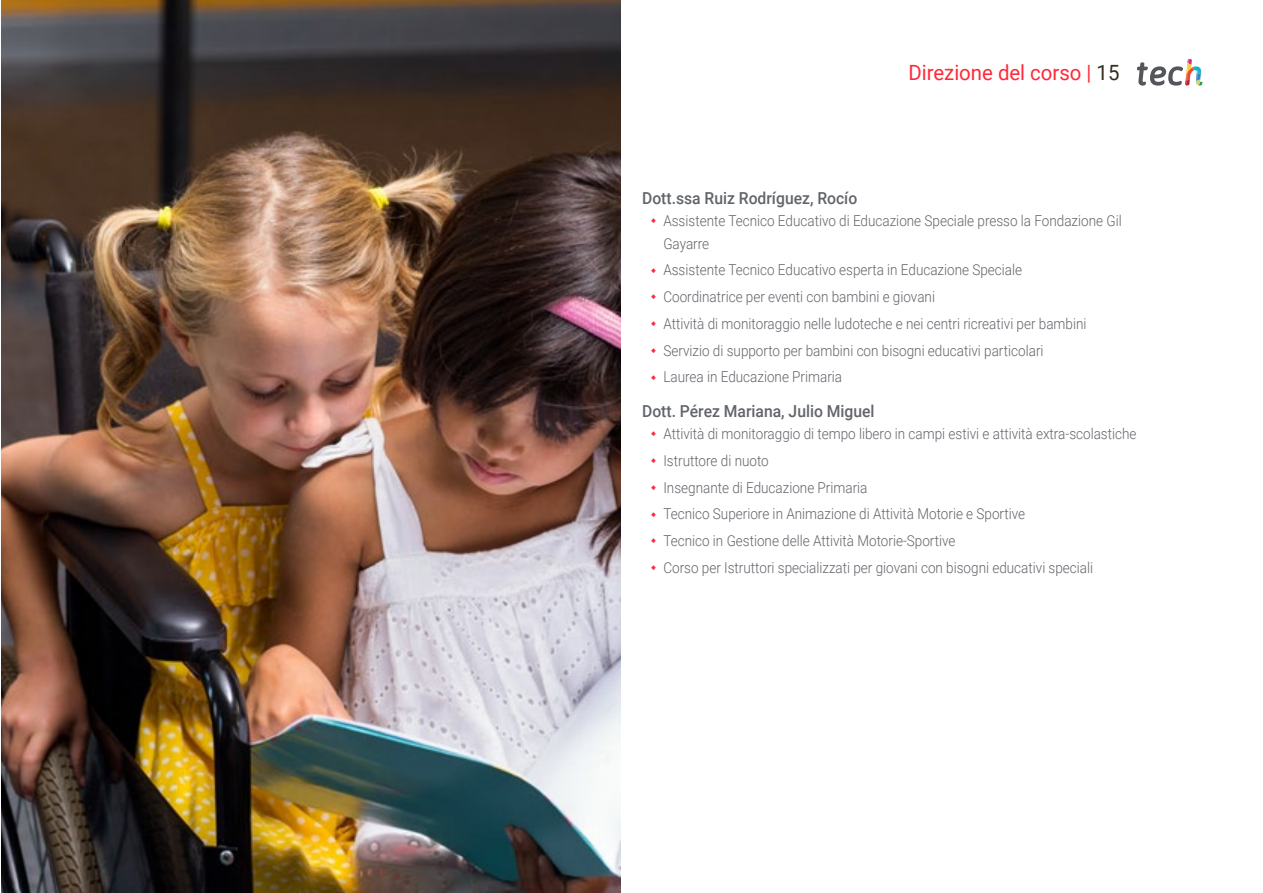
<style>
.page{position:relative;width:1263px;height:893px;background:#fff}
.page>*{position:absolute;margin:0;border:0;box-sizing:border-box;transform-origin:0 0}
.t1{font:21px "Roboto";color:#ff293a}
.t2{font:500 16.5px "Roboto";color:#61646a;scale:.95 1}
.t3{font:300 15px/26.7px "Roboto";color:#61646a;scale:.9 1}
.s1{color:#312e20}
</style>
<div class="page">
<img style="left:1px;top:0;width:620px;height:893px">
<svg style="left:1137px;top:59px;width:65px;height:27px"></svg>
<h1 class="t1" style="left:908px;top:57px;width:213px">Direzione del corso | <span class="s1">15</span></h1>
<p class="t2" style="left:642px;top:186px;width:228px">Dott.ssa Ruiz Rodríguez, Rocío</p>
<p class="t3" style="left:663px;top:209px;width:511px;line-height:22.5px">Assistente Tecnico Educativo di Educazione Speciale presso la Fondazione Gil<br>Gayarre</p>
<p class="t3" style="left:663px;top:256px;width:472px">Assistente Tecnico Educativo esperta in Educazione Speciale Coordinatrice per eventi con bambini e giovani<br>Attività di monitoraggio nelle ludoteche e nei centri ricreativi per bambini Servizio di supporto per bambini con bisogni educativi particolari Laurea in Educazione Primaria</p>
<p class="t2" style="left:642px;top:399px;width:246px">Dott. Pérez Mariana, Julio Miguel</p>
<p class="t3" style="left:663px;top:420px;width:527px">Attività di monitoraggio di tempo libero in campi estivi e attività extra-scolastiche Istruttore di nuoto<br>Insegnante di Educazione Primaria<br>Tecnico Superiore in Animazione di Attività Motorie e Sportive<br>Tecnico in Gestione delle Attività Motorie-Sportive<br>Corso per Istruttori specializzati per giovani con bisogni educativi speciali</p>
</div>
